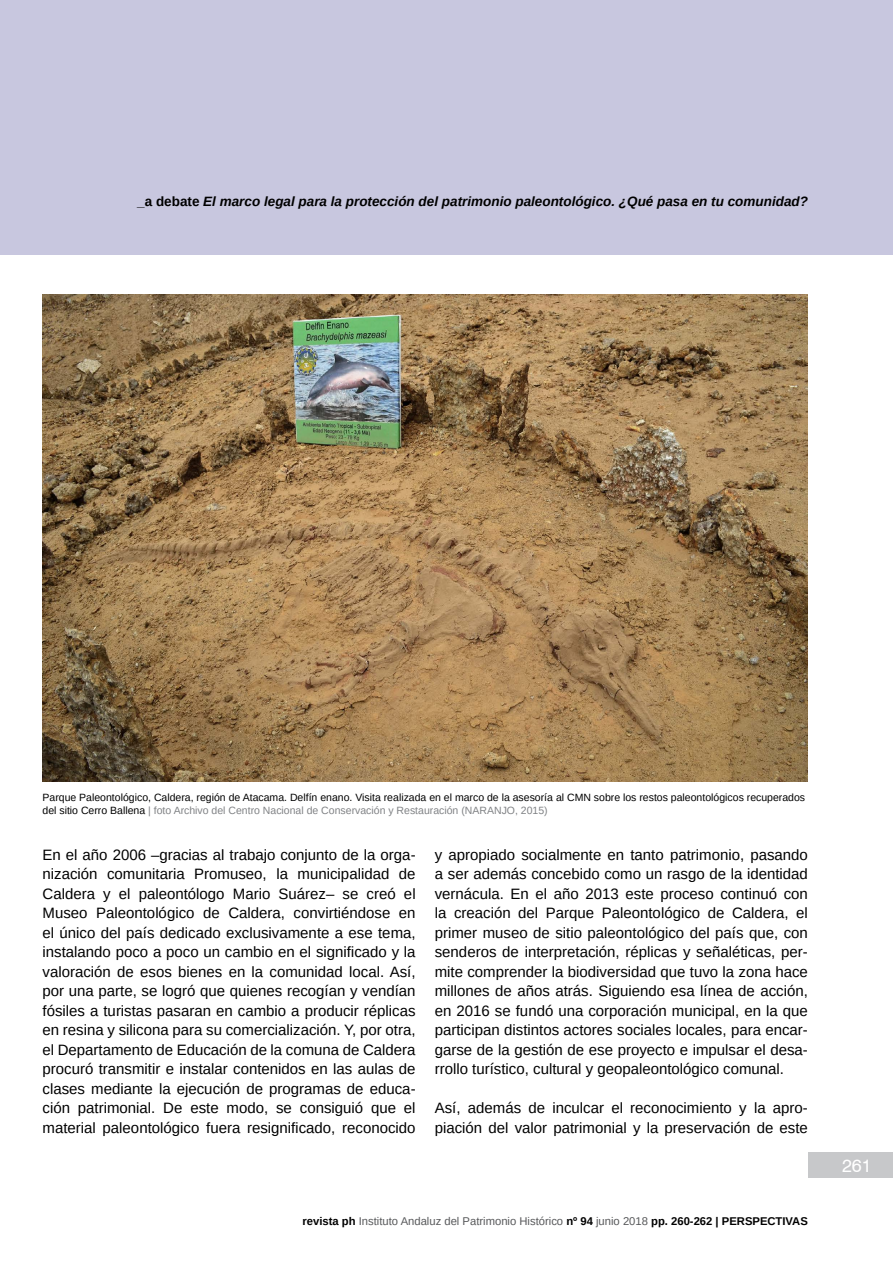
<style>
.page{position:relative;width:893px;height:1263px;background:#fff}
.page>*{position:absolute;margin:0;border:0;box-sizing:border-box;transform-origin:0 0}
.t1{font:18px "Swiss 721 BT";color:#fff}
.t2{font:15px/19.5px "Arimo";color:#000;text-align:justify}
.t3{font:italic 700 13.5px "Arimo";color:#000}
.t4{font:11.25px "Arimo";color:#58595b}
.t5{font:10.5px/12.6px "Arimo";color:#000}
.s1{font-style:normal}
.s2{color:#808285}
.s3{font-weight:700;color:#000}
</style>
<div class="page">
<div style="left:0;top:0;width:893px;height:255px;background:#c8c7df"></div>
<div style="left:808px;top:1152px;width:85px;height:26px;background:#c7c8ca"></div>
<img style="left:43px;top:294px;width:765px;height:488px">
<p class="t3" style="left:137px;top:192px;width:672px"><span class="s1">_a debate</span> El marco legal para la protección del patrimonio paleontológico. ¿Qué pasa en tu comunidad?</p>
<p class="t5" style="left:43px;top:791px;width:764px">Parque Paleontológico, Caldera, región de Atacama. Delfín enano. Visita realizada en el marco de la asesoría al CMN sobre los restos paleontológicos recuperados del sitio Cerro Ballena <span class="s2">| foto Archivo del Centro Nacional de Conservación y Restauración (NARANJO, 2015)</span></p>
<p class="t2" style="left:43px;top:845px;width:375px">En el año 2006 –gracias al trabajo conjunto de la orga&shy;nización comunitaria Promuseo, la municipalidad de Caldera y el paleontólogo Mario Suárez– se creó el Museo Paleontológico de Caldera, convirtiéndose en el único del país dedicado exclusivamente a ese tema, instalando poco a poco un cambio en el significado y la valoración de esos bienes en la comunidad local. Así, por una parte, se logró que quienes recogían y vendían fósiles a turistas pasaran en cambio a producir réplicas en resina y silicona para su comercialización. Y, por otra, el Departamento de Educación de la comuna de Caldera procuró transmitir e instalar contenidos en las aulas de clases mediante la ejecución de programas de educa&shy;ción patrimonial. De este modo, se consiguió que el material paleontológico fuera resignificado, reconocido</p>
<p class="t2" style="left:435px;top:845px;width:375px">y apropiado socialmente en tanto patrimonio, pasando a ser además concebido como un rasgo de la identidad vernácula. En el año 2013 este proceso continuó con la creación del Parque Paleontológico de Caldera, el primer museo de sitio paleontológico del país que, con senderos de interpretación, réplicas y señaléticas, per&shy;mite comprender la biodiversidad que tuvo la zona hace millones de años atrás. Siguiendo esa línea de acción, en 2016 se fundó una corporación municipal, en la que participan distintos actores sociales locales, para encar&shy;garse de la gestión de ese proyecto e impulsar el desa&shy;rrollo turístico, cultural y geopaleontológico comunal.</p>
<p class="t2" style="left:435px;top:1098px;width:375px">Así, además de inculcar el reconocimiento y la apro&shy;piación del valor patrimonial y la preservación de este</p>
<p class="t4" style="left:302px;top:1213px;width:507px"><span class="s3">revista ph</span> Instituto Andaluz del Patrimonio Histórico <span class="s3">nº 94</span> junio 2018 <span class="s3">pp. 260-262 | PERSPECTIVAS</span></p>
<p class="t1" style="left:842px;top:1154px;width:31px">261</p>
</div>
